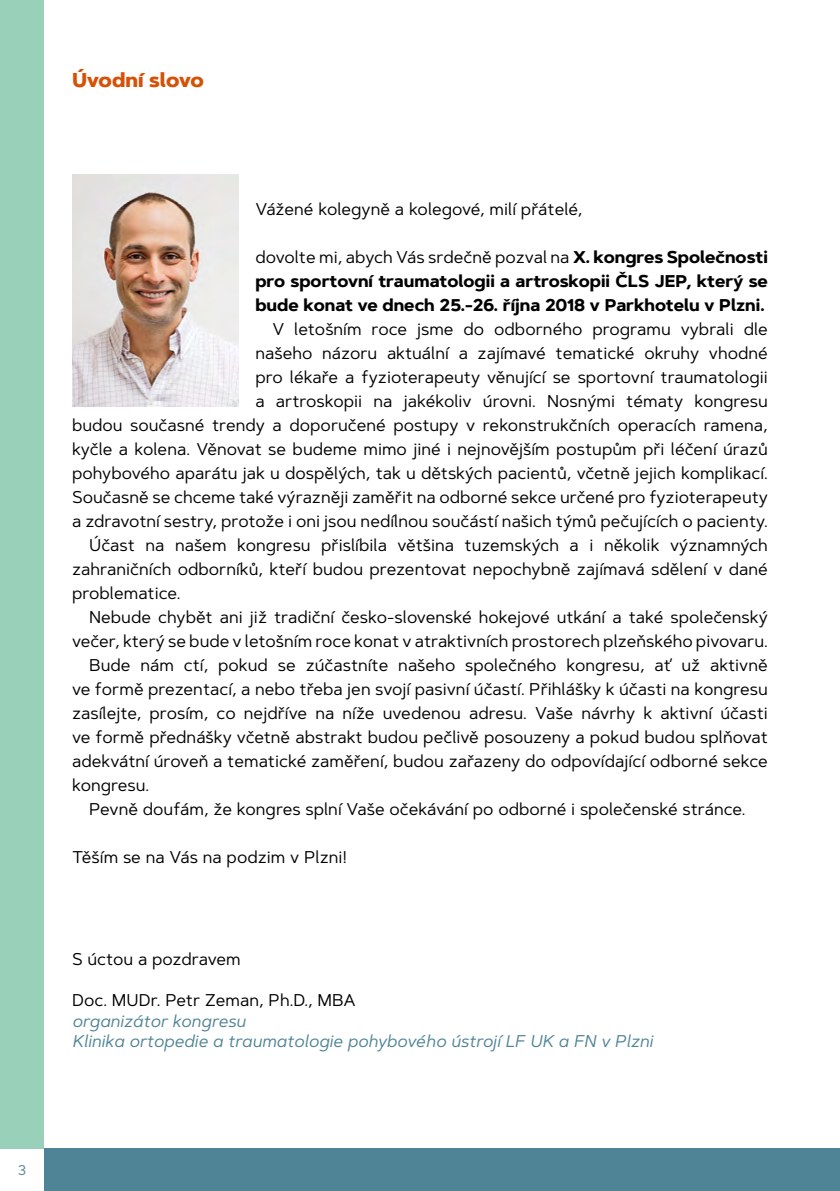
<style>
.page{position:relative;width:840px;height:1191px;background:#fff}
.page>*{position:absolute;margin:0;border:0;box-sizing:border-box;transform-origin:0 0}
.t1{font:800 20px "Artegra Sans";color:#d65106}
.t2{font:17px/24px "Artegra Sans";color:#000;text-align:right}
.t3{font:700 17px/24px "Artegra Sans";color:#000;text-align:justify}
.t4{font:italic 17px "Artegra Sans";color:#4f8496}
.t5{font:14px "Artegra Sans";color:#4f8496}
.s1{font-weight:400}
</style>
<div class="page">
<div style="left:44px;top:1148px;width:795px;height:43px;background:#4f8496"></div>
<div style="left:0;top:0;width:44px;height:1148px;background:#99d0b9"></div>
<img style="left:72px;top:174px;width:166px;height:233px">
<p class="t5" style="left:18px;top:1160px;width:10px">3</p>
<h1 class="t1" style="left:72px;top:65px;width:133px">Úvodní slovo</h1>
<p class="t2" style="left:255px;top:197px;width:328px">Vážené kolegyně a kolegové, milí přátelé,</p>
<p class="t3" style="left:255px;top:245px;width:513px"><span class="s1">dovolte mi, abych Vás srdečně pozval na</span> X. kongres Společnosti pro sportovní traumatologii a artroskopii ČLS JEP, který se bude konat ve dnech 25.-26. října 2018 v Parkhotelu v Plzni.</p>
<p class="t2" style="left:72px;top:317px;width:697px">V letošním roce jsme do odborného programu vybrali dle<br>našeho názoru aktuální a zajímavé tematické okruhy vhodné<br>pro lékaře a fyzioterapeuty věnující se sportovní traumatologii<br>a artroskopii na jakékoliv úrovni. Nosnými tématy kongresu<br>budou současné trendy a doporučené postupy v rekonstrukčních operacích ramena, kyčle a kolena. Věnovat se budeme mimo jiné i nejnovějším postupům při léčení úrazů pohybového aparátu jak u dospělých, tak u dětských pacientů, včetně jejich komplikací.<br>Současně se chceme také výrazněji zaměřit na odborné sekce určené pro fyzioterapeuty a zdravotní sestry, protože i oni jsou nedílnou součástí našich týmů pečujících o pacienty.</p>
<p class="t2" style="left:72px;top:533px;width:697px;text-align:justify;text-indent:17px">Účast na našem kongresu přislíbila většina tuzemských a i několik významných zahraničních odborníků, kteří budou prezentovat nepochybně zajímavá sdělení v dané problematice.</p>
<p class="t2" style="left:72px;top:605px;width:697px">Nebude chybět ani již tradiční česko-slovenské hokejové utkání a také společenský večer, který se bude v letošním roce konat v atraktivních prostorech plzeňského pivovaru.</p>
<p class="t2" style="left:72px;top:653px;width:697px;text-align:justify;text-indent:17px">Bude nám ctí, pokud se zúčastníte našeho společného kongresu, ať už aktivně ve formě prezentací, a nebo třeba jen svojí pasivní účastí. Přihlášky k účasti na kongresu zasílejte, prosím, co nejdříve na níže uvedenou adresu. Vaše návrhy k aktivní účasti ve formě přednášky včetně abstrakt budou pečlivě posouzeny a pokud budou splňovat adekvátní úroveň a tematické zaměření, budou zařazeny do odpovídající odborné sekce kongresu.</p>
<p class="t2" style="left:89px;top:797px;width:657px">Pevně doufám, že kongres splní Vaše očekávání po odborné i společenské stránce.</p>
<p class="t2" style="left:72px;top:845px;width:276px">Těším se na Vás na podzim v Plzni!</p>
<p class="t2" style="left:72px;top:947px;width:170px">S úctou a pozdravem</p>
<p class="t2" style="left:72px;top:987px;width:285px">Doc. MUDr. Petr Zeman, Ph.D., MBA</p>
<p class="t4" style="left:72px;top:1008px;width:175px">organizátor kongresu</p>
<p class="t4" style="left:72px;top:1029px;width:582px">Klinika ortopedie a traumatologie pohybového ústrojí LF UK a FN v Plzni</p>
</div>
